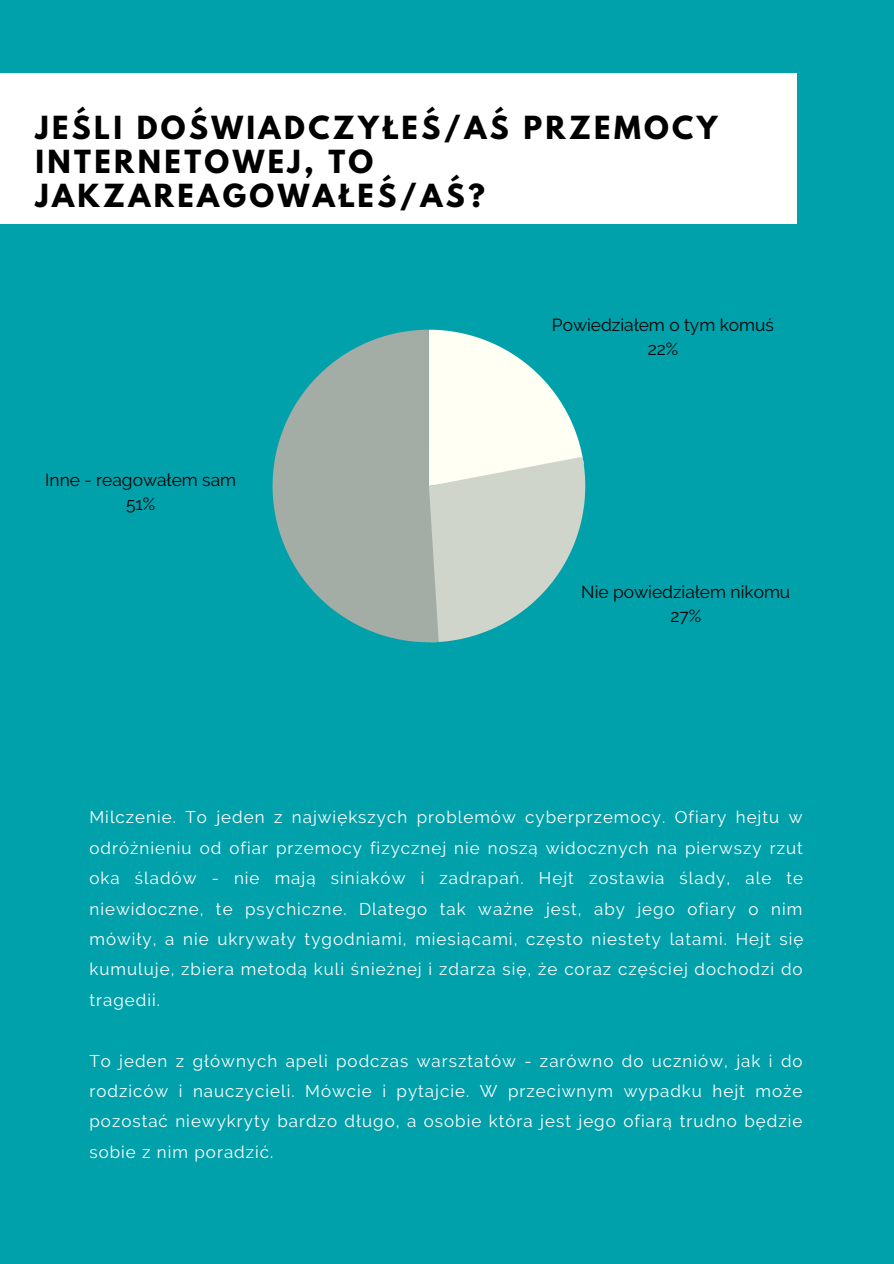
<style>
.page{position:relative;width:894px;height:1264px;background:#fff}
.page>*{position:absolute;margin:0;border:0;box-sizing:border-box;transform-origin:0 0}
.t1{font:700 28.2px/33.8px "League Spartan";letter-spacing:.12em;color:#000}
.t2{font:17.4px "Raleway";color:#000}
.t3{font:16.95px/30.5px "Raleway";letter-spacing:.06em;color:#fff;text-align:justify}
</style>
<div class="page">
<div style="left:0;top:0;width:893px;height:1263px;background:#00a1ab"></div>
<div style="left:0;top:73px;width:796px;height:150px;background:#fff"></div>
<svg style="left:272px;top:330px;width:157px;height:312px;fill:#a3ada6"></svg>
<svg style="left:429px;top:330px;width:156px;height:312px"></svg>
<p class="t1" style="left:35px;top:115px;width:683px">JEŚLI DOŚWIADCZYŁEŚ/AŚ PRZEMOCY<br>INTERNETOWEJ, TO<br>JAKZAREAGOWAŁEŚ/AŚ?</p>
<p class="t2" style="left:45px;top:469px;width:192px">Inne - reagowałem sam</p>
<p class="t2" style="left:126px;top:493px;width:31px">51%</p>
<p class="t2" style="left:551px;top:315px;width:223px">Powiedziałem o tym komuś</p>
<p class="t2" style="left:647px;top:339px;width:32px">22%</p>
<p class="t2" style="left:581px;top:581px;width:210px">Nie powiedziałem nikomu</p>
<p class="t2" style="left:670px;top:605px;width:32px">27%</p>
<p class="t3" style="left:89px;top:802px;width:715px">Milczenie. To jeden z największych problemów cyberprzemocy. Ofiary hejtu w odróżnieniu od ofiar przemocy fizycznej nie noszą widocznych na pierwszy rzut oka śladów - nie mają siniaków i zadrapań. Hejt zostawia ślady, ale te niewidoczne, te psychiczne. Dlatego tak ważne jest, aby jego ofiary o nim mówiły, a nie ukrywały tygodniami, miesiącami, często niestety latami. Hejt się kumuluje, zbiera metodą kuli śnieżnej i zdarza się, że coraz częściej dochodzi do tragedii.</p>
<p class="t3" style="left:89px;top:1045px;width:714px">To jeden z głównych apeli podczas warsztatów - zarówno do uczniów, jak i do rodziców i nauczycieli. Mówcie i pytajcie. W przeciwnym wypadku hejt może pozostać niewykryty bardzo długo, a osobie która jest jego ofiarą trudno będzie sobie z nim poradzić.</p>
</div>
